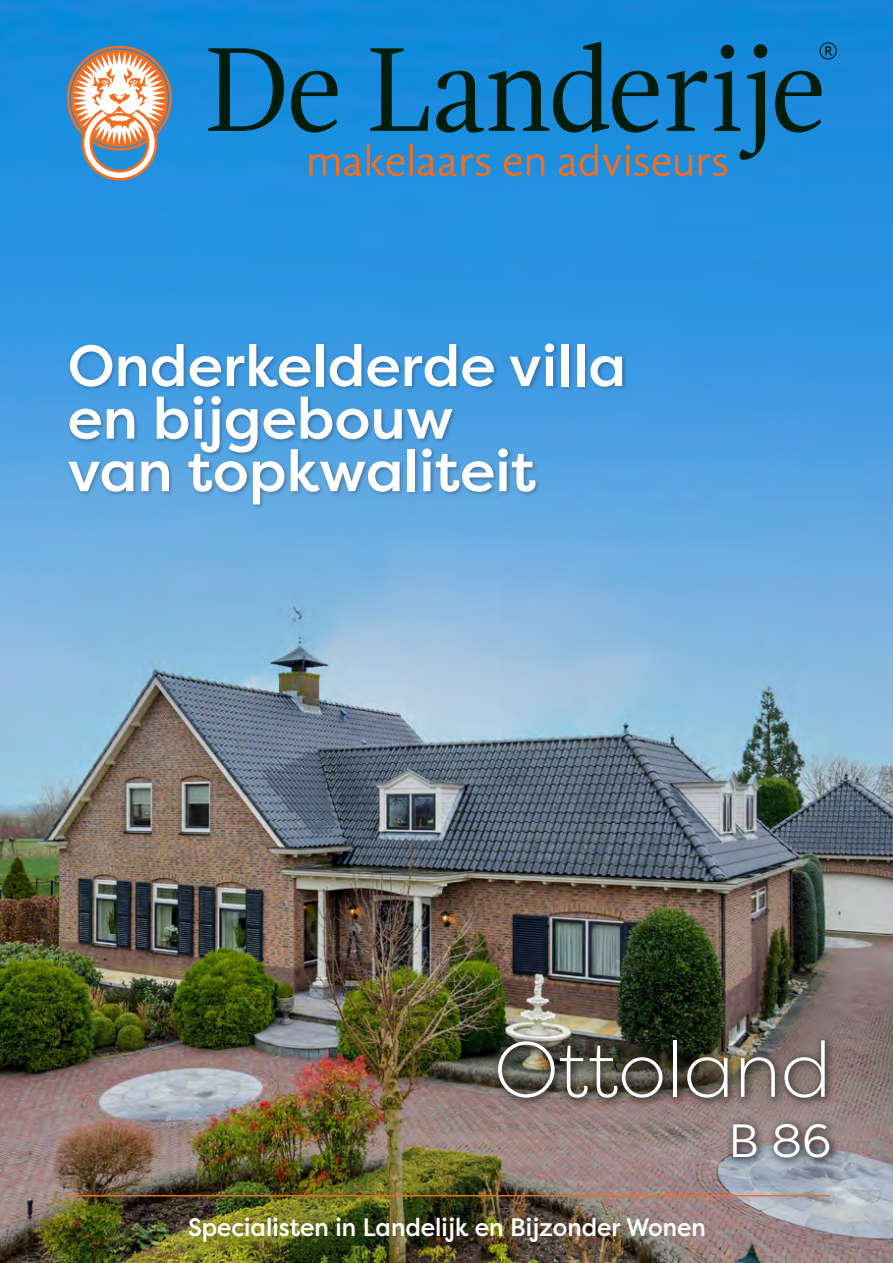
<style>
.page{position:relative;width:893px;height:1263px;background:#fff}
.page>*{position:absolute;margin:0;border:0;box-sizing:border-box;transform-origin:0 0}
.t1{font:300 78px "Filson Pro";color:#fff}
.t2{font:500 58.2px "Filson Pro";color:#fff}
.t3{font:46.5px "Filson Pro";color:#fff}
.Normaal{font:500 25.2px "Filson Pro";color:#fff;scale:.94 1}
</style>
<div class="page">
<img style="left:0;top:0;width:893px;height:1263px">
<svg style="left:819px;top:42px;width:18px;height:18px"></svg>
<svg style="left:208px;top:48px;width:76px;height:83px;background:#106798"></svg>
<svg style="left:291px;top:41px;width:476px;height:135px;background:#1f78b0"></svg>
<svg style="left:775px;top:71px;width:46px;height:62px;background:#11608c"></svg>
<svg style="left:67px;top:46px;width:105px;height:135px"></svg>
<div style="left:66px;top:341px;width:562px;height:169px;background:#231f20;opacity:.36"></div>
<div style="left:491px;top:1033px;width:349px;height:135px;background:#231f20;opacity:.75"></div>
<hr style="left:65px;top:1195px;width:765px;height:1px;background:#f36e21">
<p class="t2" style="left:68px;top:325px;width:560px">Onderkelderde villa</p>
<p class="t2" style="left:68px;top:378px;width:388px">en bijgebouw</p>
<p class="t2" style="left:68px;top:430px;width:470px">van topkwaliteit</p>
<p class="t1" style="left:494px;top:1019px;width:339px">Ottoland</p>
<p class="t3" style="left:728px;top:1110px;width:104px">B 86</p>
<p class="Normaal" style="left:188px;top:1210px;width:552px">Specialisten in Landelijk en Bijzonder Wonen</p>
</div>
